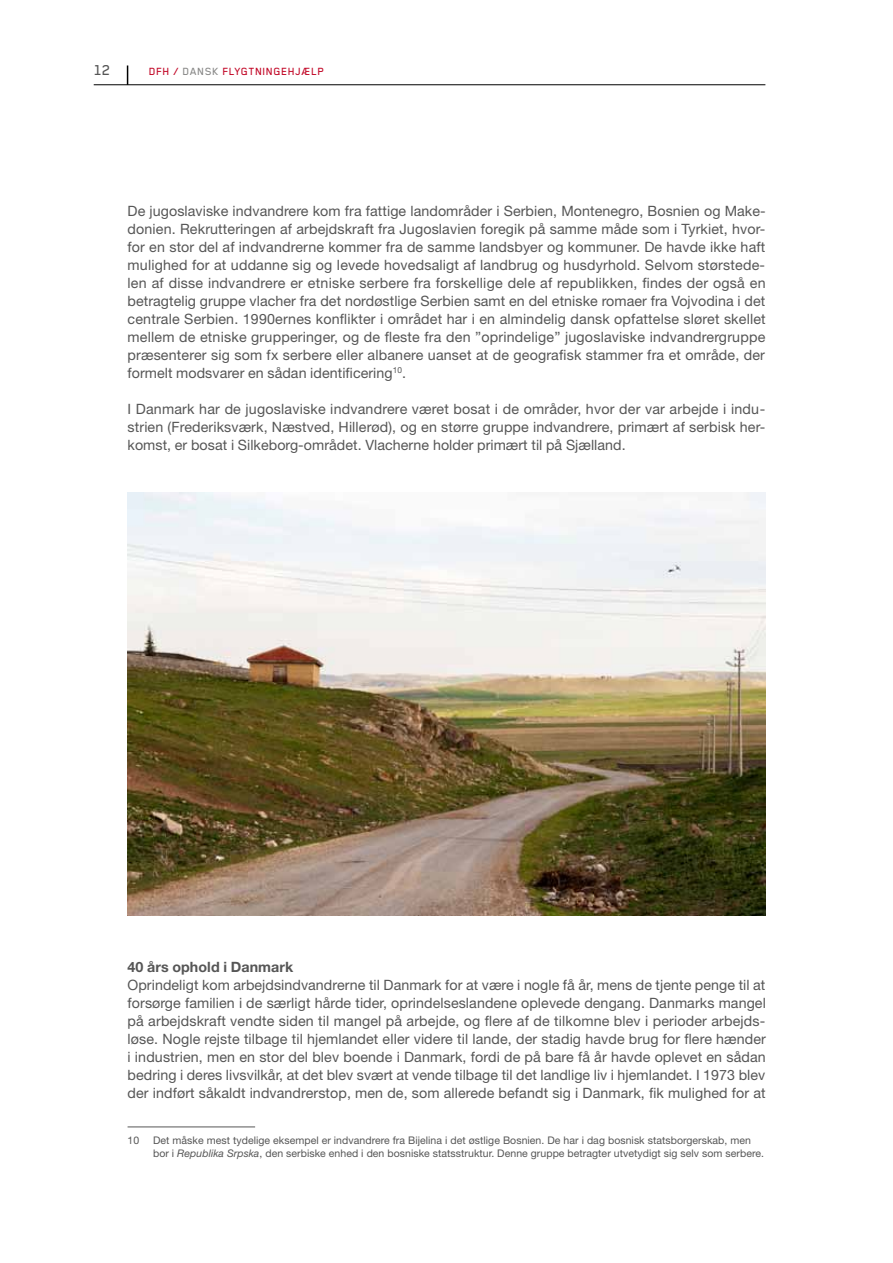
<style>
.page{position:relative;width:893px;height:1263px;background:#fff}
.page>*{position:absolute;margin:0;border:0;box-sizing:border-box;transform-origin:0 0}
.t1{font:500 16.5px "Blender Pro";color:#565656}
.t2{font:14.25px/18px "Helvetica Neue";letter-spacing:.005em;color:#565656;text-align:justify}
.t3{font:700 14.25px "Helvetica Neue";letter-spacing:.005em;color:#565656}
.t4{font:500 12px "Blender Pro";letter-spacing:.05em;color:#c10525}
.t5{font:10.5px/12.8px "Helvetica Neue";letter-spacing:.005em;color:#565656}
.s1{color:#878786}
.s2{font-style:italic}
</style>
<div class="page">
<hr style="left:94px;top:85px;width:671px;height:1px;background:#000">
<svg style="left:127px;top:65px;width:1px;height:20px"></svg>
<img style="left:128px;top:492px;width:637px;height:424px">
<hr style="left:128px;top:1127px;width:127px;height:1px;background:#565656">
<p class="t1" style="left:94px;top:62px;width:18px">12</p>
<p class="t4" style="left:149px;top:65px;width:176px">DFH / <span class="s1">DANSK</span> FLYGTNINGEHJÆLP</p>
<p class="t2" style="left:128px;top:202px;width:640px">De jugoslaviske indvandrere kom fra fattige landområder i Serbien, Montenegro, Bosnien og Make&shy;donien. Rekrutteringen af arbejdskraft fra Jugoslavien foregik på samme måde som i Tyrkiet, hvor&shy;for en stor del af indvandrerne kommer fra de samme landsbyer og kommuner. De havde ikke haft mulighed for at uddanne sig og levede hovedsaligt af landbrug og husdyrhold. Selvom størstede&shy;len af disse indvandrere er etniske serbere fra forskellige dele af republikken, findes der også en betragtelig gruppe vlacher fra det nordøstlige Serbien samt en del etniske romaer fra Vojvodina i det centrale Serbien. 1990ernes konflikter i området har i en almindelig dansk opfattelse sløret skellet mellem de etniske grupperinger, og de fleste fra den ”oprindelige” jugoslaviske indvandrergruppe præsenterer sig som fx serbere eller albanere uanset at de geografisk stammer fra et område, der formelt modsvarer en sådan identificering<sup>10</sup>.</p>
<p class="t2" style="left:128px;top:400px;width:639px">I Danmark har de jugoslaviske indvandrere været bosat i de områder, hvor der var arbejde i indu&shy;strien (Frederiksværk, Næstved, Hillerød), og en større gruppe indvandrere, primært af serbisk her&shy;komst, er bosat i Silkeborg-området. Vlacherne holder primært til på Sjælland.</p>
<p class="t3" style="left:128px;top:958px;width:167px">40 års ophold i Danmark</p>
<p class="t2" style="left:128px;top:976px;width:640px">Oprindeligt kom arbejdsindvandrerne til Danmark for at være i nogle få år, mens de tjente penge til at forsørge familien i de særligt hårde tider, oprindelseslandene oplevede dengang. Danmarks mangel på arbejdskraft vendte siden til mangel på arbejde, og flere af de tilkomne blev i perioder arbejds&shy;løse. Nogle rejste tilbage til hjemlandet eller videre til lande, der stadig havde brug for flere hænder i industrien, men en stor del blev boende i Danmark, fordi de på bare få år havde oplevet en sådan bedring i deres livsvilkår, at det blev svært at vende tilbage til det landlige liv i hjemlandet. I 1973 blev der indført såkaldt indvandrerstop, men de, som allerede befandt sig i Danmark, fik mulighed for at</p>
<p class="t5" style="left:128px;top:1134px;width:13px">10</p>
<p class="t5" style="left:153px;top:1134px;width:612px">Det måske mest tydelige eksempel er indvandrere fra Bijelina i det østlige Bosnien. De har i dag bosnisk statsborgerskab, men bor i <span class="s2">Republika Srpska</span>, den serbiske enhed i den bosniske statsstruktur. Denne gruppe betragter utvetydigt sig selv som serbere.</p>
</div>
